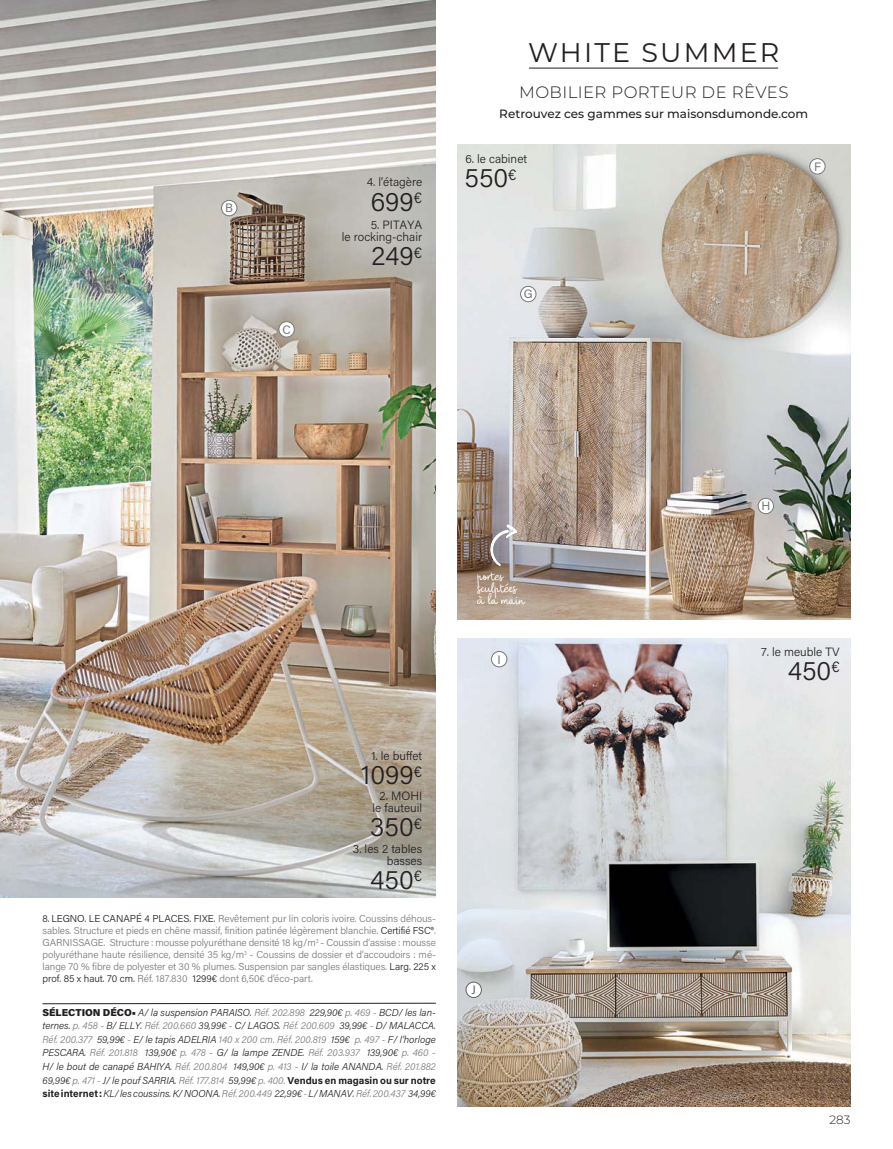
<style>
.page{position:relative;width:893px;height:1149px;background:#fff}
.page>*{position:absolute;margin:0;border:0;box-sizing:border-box;transform-origin:0 0}
.t1{font:300 27px "Acumin Pro";color:#231f20}
.t2{font:27px "Montserrat";letter-spacing:.08em;color:#231f20}
.t3{font:300 16.5px "Montserrat";letter-spacing:.025em;color:#231f20}
.t4{font:13.5px/12.3px "Valentine";color:#fff}
.t5{font:12.15px "Acumin Pro";color:#77787b}
.t6{font:12.15px "Acumin Pro";color:#636466}
.t7{font:300 12px/12px "Acumin Pro";color:#231f20;text-align:right}
.t8{font:500 12px "Montserrat";color:#231f20}
.t9{font:300 12px "Montserrat";color:#231f20}
.t10{font:italic 300 10.05px/13.5px "Acumin Pro";color:#231f20;text-align:justify}
.t11{font:300 10.05px/12px "Acumin Pro";letter-spacing:-.005em;color:#77787b;text-align:justify}
.s1{color:#231f20}
.s2{font-weight:900;font-style:normal}
.s3{color:#77787b}
.s4{font-weight:700;font-style:normal}
</style>
<div class="page">
<img style="left:0;top:0;width:436px;height:897px">
<img style="left:457px;top:145px;width:393px;height:474px">
<img style="left:457px;top:638px;width:393px;height:468px">
<hr style="left:529px;top:68px;width:249px;height:1px;background:#231f20">
<div style="left:221px;top:200px;width:16px;height:16px;background:#fff;border-radius:50%"></div>
<div style="left:221px;top:200px;width:16px;height:16px;border:1px solid #77787b;border-radius:50%"></div>
<div style="left:279px;top:321px;width:15px;height:16px;background:#fff;border-radius:50%"></div>
<div style="left:279px;top:321px;width:16px;height:16px;border:1px solid #77787b;border-radius:50%"></div>
<div style="left:810px;top:159px;width:15px;height:15px;background:#fff;border-radius:50%"></div>
<div style="left:809px;top:158px;width:16px;height:16px;border:1px solid #77787b;border-radius:50%"></div>
<div style="left:521px;top:286px;width:15px;height:16px;background:#fff;border-radius:50%"></div>
<div style="left:520px;top:286px;width:16px;height:16px;border:1px solid #77787b;border-radius:50%"></div>
<div style="left:758px;top:498px;width:15px;height:15px;background:#fff;border-radius:50%"></div>
<div style="left:758px;top:497px;width:16px;height:17px;border:1px solid #77787b;border-radius:50%"></div>
<div style="left:491px;top:651px;width:16px;height:15px;background:#fff;border-radius:50%"></div>
<div style="left:491px;top:651px;width:16px;height:16px;border:1px solid #77787b;border-radius:50%"></div>
<div style="left:466px;top:981px;width:15px;height:16px;background:#fff;border-radius:50%"></div>
<div style="left:466px;top:981px;width:16px;height:16px;border:1px solid #636466;border-radius:50%"></div>
<svg style="left:490px;top:524px;width:27px;height:42px"></svg>
<svg style="left:264px;top:1002px;width:172px;height:1px"></svg>
<p class="t5" style="left:225px;top:203px;width:9px">B</p>
<p class="t5" style="left:282px;top:325px;width:10px">C</p>
<p class="t7" style="left:367px;top:177px;width:57px">4. l’étagère</p>
<p class="t1" style="left:371px;top:190px;width:53px">699<sup>€</sup></p>
<p class="t7" style="left:342px;top:220px;width:82px">5. PITAYA<br>le rocking-chair</p>
<p class="t1" style="left:371px;top:245px;width:52px">249<sup>€</sup></p>
<p class="t2" style="left:528px;top:37px;width:253px">WHITE SUMMER</p>
<p class="t3" style="left:519px;top:86px;width:271px">MOBILIER PORTEUR DE RÊVES</p>
<p class="t8" style="left:499px;top:109px;width:310px">Retrouvez ces gammes sur maisonsdumonde.com</p>
<p class="t7" style="left:465px;top:154px;width:63px">6. le cabinet</p>
<p class="t1" style="left:465px;top:167px;width:54px">550<sup>€</sup></p>
<p class="t5" style="left:524px;top:289px;width:10px">G</p>
<p class="t5" style="left:814px;top:162px;width:8px">F</p>
<p class="t7" style="left:371px;top:750px;width:52px">1. le buffet</p>
<p class="t1" style="left:361px;top:763px;width:63px">1099<sup>€</sup></p>
<p class="t7" style="left:373px;top:790px;width:51px;text-align:center">2. MOHI le fauteuil</p>
<p class="t1" style="left:370px;top:816px;width:54px">350<sup>€</sup></p>
<p class="t7" style="left:353px;top:843px;width:71px">3. les 2 tables basses</p>
<p class="t1" style="left:370px;top:868px;width:53px">450<sup>€</sup></p>
<p class="t11" style="left:43px;top:913px;width:395px"><span class="s1">8. LEGNO. LE CANAPÉ 4 PLACES. FIXE.</span> Revêtement pur lin coloris ivoire. Coussins déhous&shy;sables. Structure et pieds en chêne massif, finition patinée légèrement blanchie. <span class="s1">Certifié FSC®</span>.<br>GARNISSAGE. Structure : mousse polyuréthane densité 18 kg/m<sup>3</sup> - Coussin d’assise : mousse polyuréthane haute résilience, densité 35 kg/m<sup>3</sup> - Coussins de dossier et d’accoudoirs : mé&shy;lange 70 % fibre de polyester et 30 % plumes. Suspension par sangles élastiques. <span class="s1">Larg. 225 x prof. 85 x haut. 70 cm.</span> Réf. 187.830 <span class="s1">1299€</span> dont 6,50€ d’éco-part.</p>
<p class="t10" style="left:43px;top:1006px;width:395px"><span class="s2">SÉLECTION DÉCO•</span> A/ la suspension PARAISO. <span class="s3">Réf. 202.898</span> 229,90€ <span class="s3">p. 469 -</span> BCD/ les lan&shy;ternes. <span class="s3">p. 458 -</span> B/ ELLY. <span class="s3">Réf. 200.660</span> 39,99€ <span class="s3">-</span> C/ LAGOS. <span class="s3">Réf. 200.609</span> 39,99€ <span class="s3">-</span> D/ MALACCA.<br><span class="s3">Réf. 200.377</span> 59,99€ <span class="s3">-</span> E/ le tapis ADELRIA <span class="s3">140 x 200 cm. Réf. 200.819</span> 159€ <span class="s3">p. 497 -</span> F/ l’horloge PESCARA. <span class="s3">Réf. 201.818</span> 139,90€ <span class="s3">p. 478 -</span> G/ la lampe ZENDE. <span class="s3">Réf. 203.937</span> 139,90€ <span class="s3">p. 460 - </span>H/ le bout de canapé BAHIYA. <span class="s3">Réf. 200.804</span> 149,90€ <span class="s3">p. 413 -</span> I/ la toile ANANDA. <span class="s3">Réf. 201.882<br></span>69,99€ <span class="s3">p. 471 -</span> J/ le pouf SARRIA. <span class="s3">Réf. 177.814</span> 59,99€ <span class="s3">p. 400.</span> <span class="s4">Vendus en magasin ou sur notre site internet :</span> KL/ les coussins. K/ NOONA. <span class="s3">Réf. 200.449</span> 22,99€ <span class="s3">-</span> L/ MANAV. <span class="s3">Réf. 200.437</span> 34,99€</p>
<p class="t4" style="left:477px;top:568px;width:49px">portes sculptées à la main</p>
<p class="t5" style="left:497px;top:654px;width:5px">I</p>
<p class="t6" style="left:471px;top:984px;width:6px">J</p>
<p class="t5" style="left:761px;top:501px;width:10px">H</p>
<p class="t7" style="left:761px;top:646px;width:80px">7. le meuble TV</p>
<p class="t1" style="left:788px;top:659px;width:53px">450<sup>€</sup></p>
<p class="t9" style="left:829px;top:1115px;width:23px">283</p>
</div>
